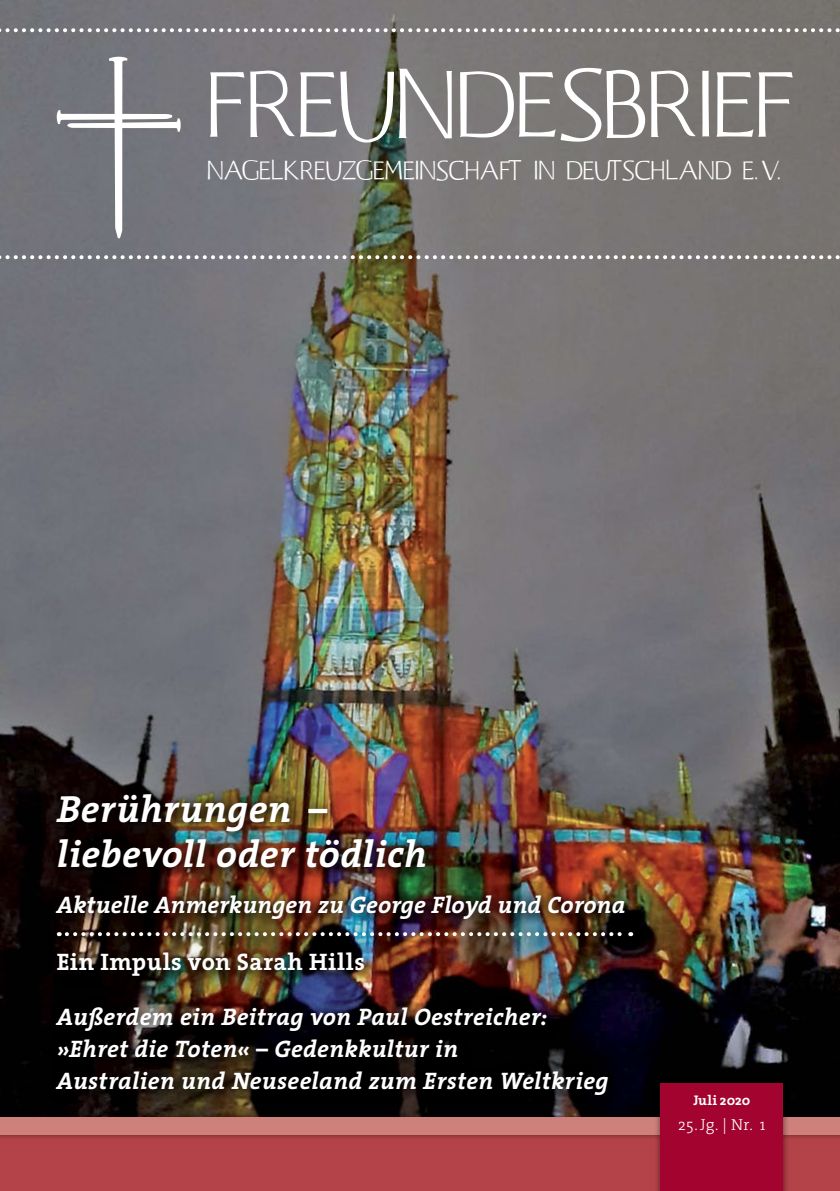
<style>
.page{position:relative;width:840px;height:1191px;background:#fff}
.page>*{position:absolute;margin:0;border:0;box-sizing:border-box;transform-origin:0 0}
.t1{font:80px "Coventry";letter-spacing:.01em;color:#fff}
.t2{font:italic 700 38px/45.6px "The Serif";letter-spacing:.005em;color:#fff}
.t3{font:italic 700 24px/32px "The Serif";letter-spacing:.005em;color:#fff}
.t4{font:700 24px "The Serif";letter-spacing:.02em;color:#fff}
.t5{font:22px "Coventry";letter-spacing:.02em;color:#fff}
.t6{font:300 16px "The Serif";color:#fff}
.t7{font:700 14px "The Serif";color:#fff}
</style>
<div class="page">
<img style="left:0;top:0;width:839px;height:1111px">
<svg style="left:57px;top:57px;width:123px;height:181px;background:#82838a"></svg>
<svg style="left:0;top:28px;width:839px;height:4px"></svg>
<svg style="left:0;top:255px;width:839px;height:4px"></svg>
<div style="left:0;top:1134px;width:839px;height:57px;background:#b44249"></div>
<div style="left:0;top:1111px;width:839px;height:29px;background:#000;opacity:.5"></div>
<div style="left:0;top:1117px;width:839px;height:17px;background:#ce807b"></div>
<div style="left:654px;top:1077px;width:134px;height:114px;background:#000;opacity:.5"></div>
<div style="left:660px;top:1083px;width:122px;height:108px;background:#a3042f"></div>
<div style="left:49px;top:786px;width:598px;height:324px;background:#000;opacity:.75"></div>
<img style="left:67px;top:932px;width:564px;height:4px">
<p class="t1" style="left:207px;top:61px;width:588px">FREUNDESBRIEF</p>
<p class="t5" style="left:207px;top:159px;width:574px">NAGELKREUZGEMEINSCHAFT IN DEUTSCHLAND E. V.</p>
<p class="t2" style="left:57px;top:785px;width:372px">Berührungen – liebevoll oder tödlich</p>
<p class="t3" style="left:57px;top:888px;width:570px">Aktuelle Anmerkungen zu George Floyd und Corona</p>
<p class="t4" style="left:57px;top:942px;width:309px">Ein Impuls von Sarah Hills</p>
<p class="t3" style="left:57px;top:1000px;width:553px">Außerdem ein Beitrag von Paul Oestreicher: »Ehret die Toten« – Gedenkkultur in<br>Australien und Neuseeland zum Ersten Weltkrieg</p>
<p class="t7" style="left:693px;top:1088px;width:59px">Juli 2020</p>
<p class="t6" style="left:677px;top:1111px;width:89px">25.Jg. | Nr. 1</p>
</div>
